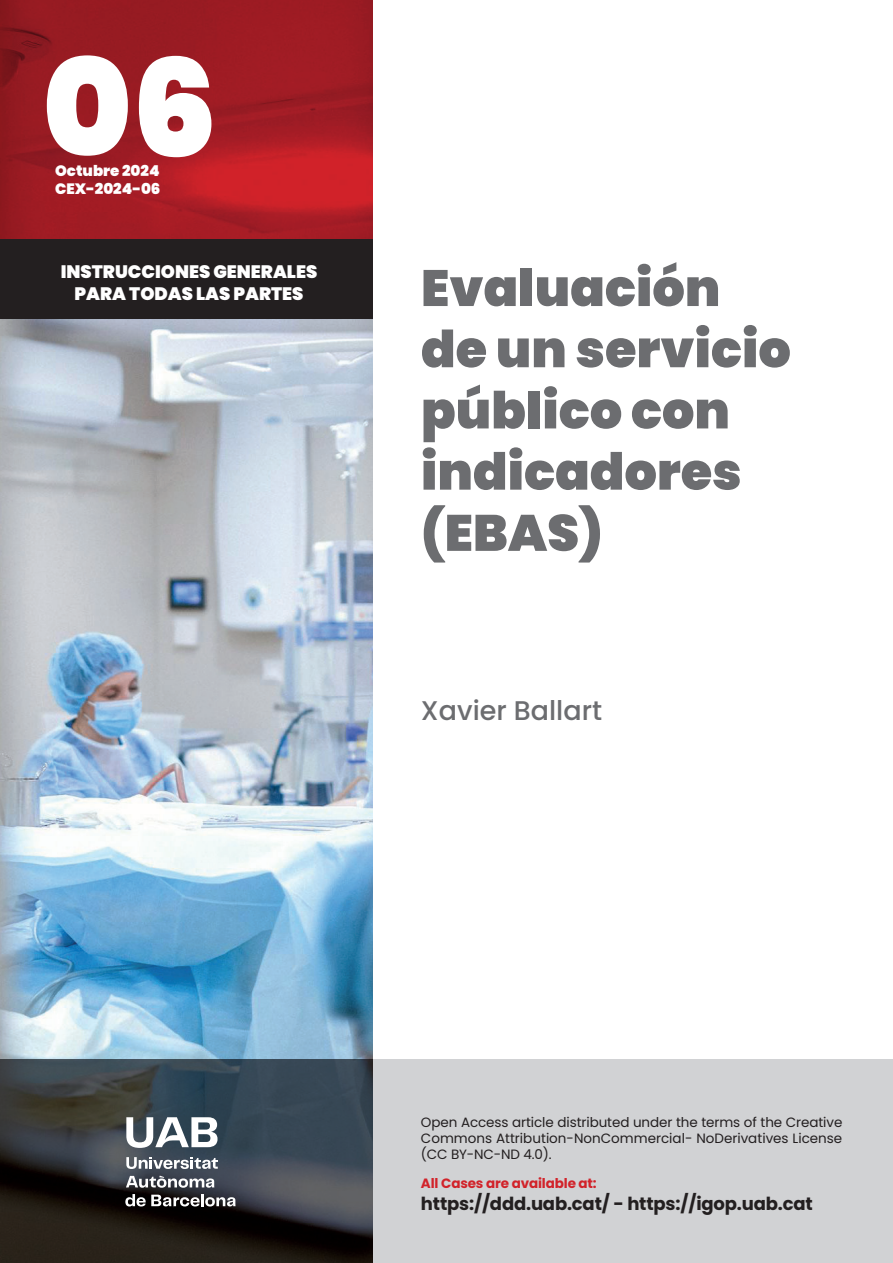
<style>
.page{position:relative;width:893px;height:1263px;background:#fff}
.page>*{position:absolute;margin:0;border:0;box-sizing:border-box;transform-origin:0 0}
.t1{font:900 135px "Poppins";color:#fff}
.t2{font:900 51px/61.2px "Poppins";color:#6c6d70}
.t3{font:500 27px "Poppins";color:#6c6d70}
.t4{font:700 18px "Poppins";letter-spacing:-.01em;color:#231f20}
.t5{font:900 18px/21.6px "Poppins";color:#fff;text-align:center}
.t6{font:900 15px/18px "Poppins";color:#fff}
.t7{font:13.5px/16.2px "Poppins";color:#231f20;text-align:justify}
.t8{font:700 13.5px "Poppins";letter-spacing:-.01em;color:#d1232a}
</style>
<div class="page">
<div style="left:374px;top:1059px;width:519px;height:204px;background:#d1d2d4"></div>
<img style="left:0;top:319px;width:373px;height:740px">
<svg style="left:0;top:0;width:373px;height:239px;background:#a21c23"></svg>
<svg style="left:0;top:1059px;width:373px;height:204px;background:#303538"></svg>
<div style="left:0;top:239px;width:373px;height:80px;background:#231f20"></div>
<svg style="left:126px;top:1157px;width:92px;height:12px"></svg>
<svg style="left:126px;top:1175px;width:88px;height:13px"></svg>
<svg style="left:125px;top:1194px;width:111px;height:12px"></svg>
<svg style="left:126px;top:1117px;width:92px;height:31px"></svg>
<h1 class="t1" style="left:43px;top:31px;width:176px">06</h1>
<p class="t6" style="left:55px;top:162px;width:107px">Octubre 2024<br>CEX-2024-06</p>
<h3 class="t5" style="left:61px;top:261px;width:258px">INSTRUCCIONES GENERALES<br>PARA TODAS LAS PARTES</h3>
<h2 class="t2" style="left:421px;top:258px;width:371px">Evaluación de un servicio público con indicadores (EBAS)</h2>
<h3 class="t3" style="left:421px;top:695px;width:183px">Xavier Ballart</h3>
<p class="t7" style="left:421px;top:1114px;width:423px">Open Access article distributed under the terms of the Creative Commons Attribution-NonCommercial- NoDerivatives License (CC BY-NC-ND 4.0).</p>
<p class="t8" style="left:421px;top:1175px;width:177px">All Cases are available at:</p>
<h3 class="t4" style="left:421px;top:1193px;width:393px">https://ddd.uab.cat/ - https://igop.uab.cat</h3>
</div>
